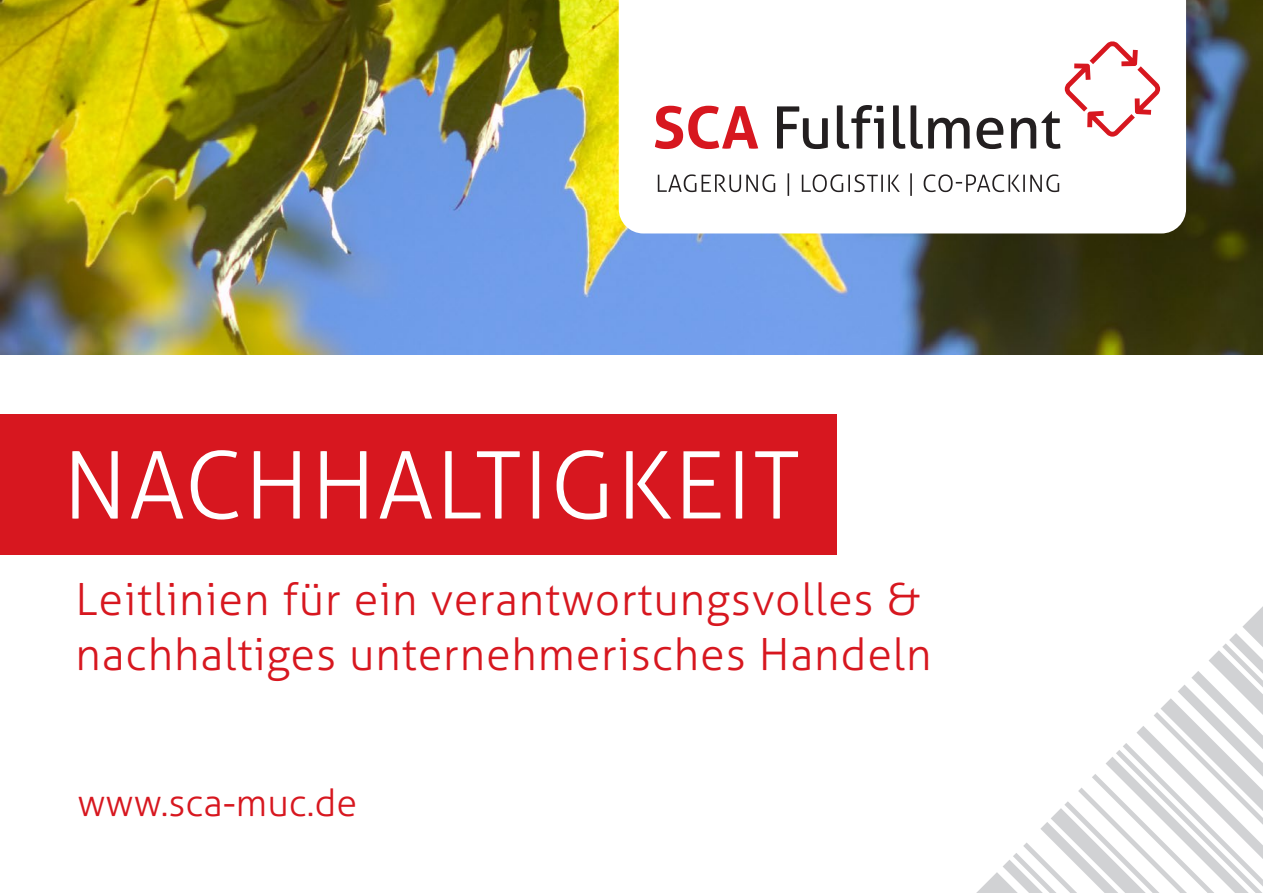
<style>
.page{position:relative;width:1263px;height:893px;background:#fff}
.page>*{position:absolute;margin:0;border:0;box-sizing:border-box;transform-origin:0 0}
.t1{font:300 93.45px "Aller";letter-spacing:.02em;color:#fff}
.t2{font:300 44.4px/55.1px "Aller";letter-spacing:.02em;color:#d7171f}
.t3{font:300 37.5px "Aller";color:#d7171f}
</style>
<div class="page">
<img style="left:0;top:0;width:1263px;height:354px">
<svg style="left:1003px;top:633px;width:260px;height:260px"></svg>
<svg style="left:1242px;top:606px;width:21px;height:41px"></svg>
<svg style="left:976px;top:872px;width:42px;height:21px"></svg>
<svg style="left:619px;top:0;width:567px;height:233px"></svg>
<svg style="left:658px;top:174px;width:117px;height:18px"></svg>
<svg style="left:787px;top:173px;width:2px;height:23px"></svg>
<svg style="left:802px;top:174px;width:98px;height:18px"></svg>
<svg style="left:910px;top:173px;width:2px;height:23px"></svg>
<svg style="left:924px;top:174px;width:135px;height:18px"></svg>
<svg style="left:655px;top:106px;width:103px;height:43px"></svg>
<svg style="left:777px;top:106px;width:51px;height:43px"></svg>
<svg style="left:837px;top:105px;width:47px;height:44px"></svg>
<svg style="left:893px;top:105px;width:77px;height:44px"></svg>
<svg style="left:976px;top:118px;width:27px;height:31px"></svg>
<svg style="left:1011px;top:41px;width:149px;height:108px"></svg>
<div style="left:0;top:415px;width:836px;height:140px;background:#d7171f"></div>
<h1 class="t1" style="left:63px;top:429px;width:738px">NACHHALTIGKEIT</h1>
<p class="t2" style="left:76px;top:571px;width:857px">Leitlinien für ein verantwortungsvolles &amp; nachhaltiges unternehmerisches Handeln</p>
<p class="t3" style="left:77px;top:781px;width:281px">www.sca-muc.de</p>
</div>
